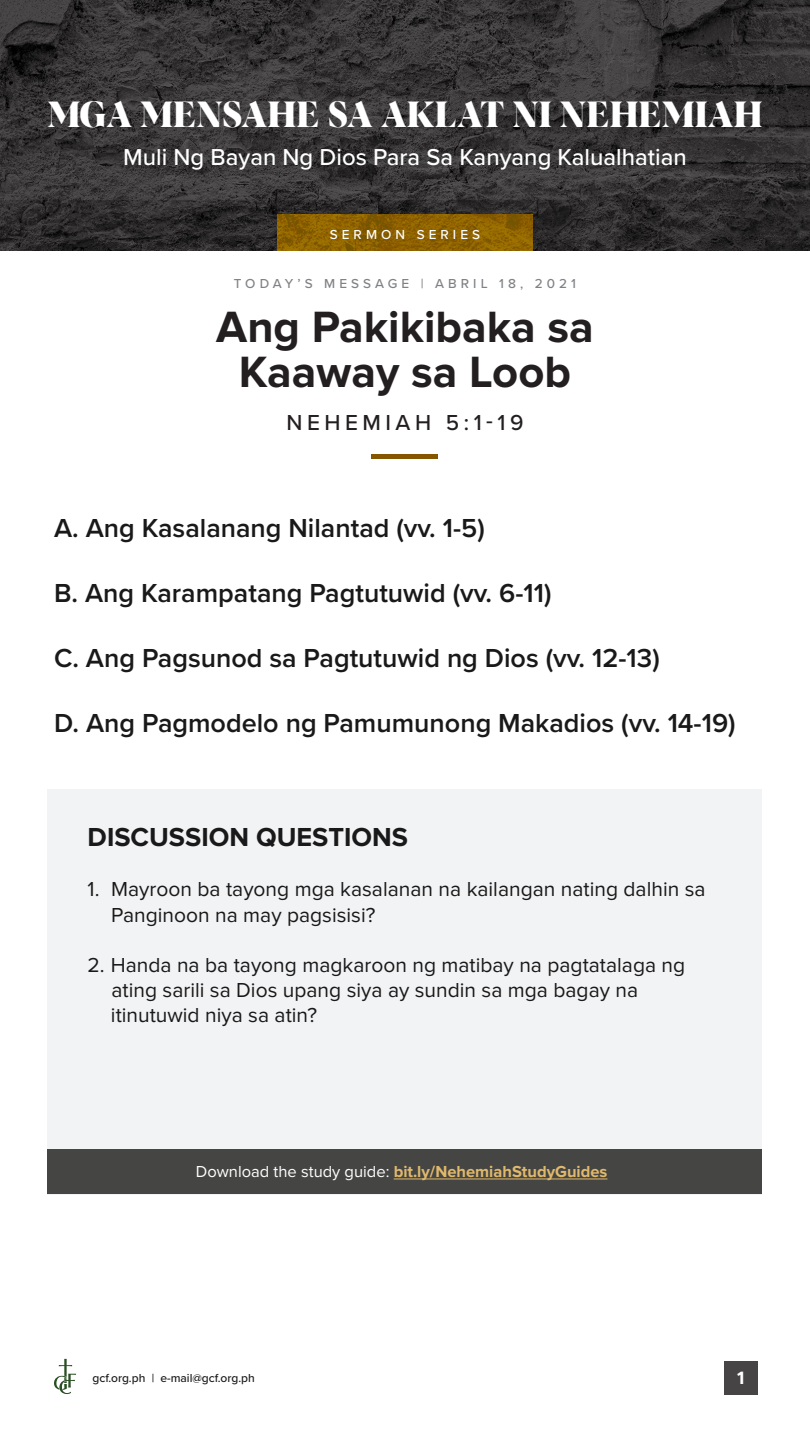
<style>
.page{position:relative;width:810px;height:1440px;background:#fff}
.page>*{position:absolute;margin:0;border:0;box-sizing:border-box;transform-origin:0 0}
.t1{font:700 45.45px "Proxima Nova";color:#231f20}
.t2{font:700 35.4px "Albra Display";color:#fff}
.t3{font:600 27px "Proxima Nova";color:#1a191a}
.t4{font:700 27px "Proxima Nova";color:#1a191a}
.t5{font:500 23.92px "Proxima Nova";color:#fff}
.t6{font:500 22.5px "Proxima Nova";letter-spacing:.2em;color:#231f20}
.t7{font:21px "Proxima Nova";color:#1a191a}
.t8{font:700 18px "Metropolis";color:#fff}
.t9{font:700 16.5px "Proxima Nova";color:#e0b96c}
.t10{font:500 13.5px "Proxima Nova";letter-spacing:.3em;color:#808285}
.t11{font:500 13.5px "Proxima Nova";letter-spacing:.3em;color:#fff}
.t12{font:500 12px "Proxima Nova";color:#1a191a}
.s1{font-weight:400;color:#fff}
</style>
<div class="page">
<img style="left:0;top:0;width:810px;height:250px">
<div style="left:372px;top:454px;width:66px;height:5px;background:#855500"></div>
<img style="left:278px;top:214px;width:254px;height:36px">
<div style="left:724px;top:1361px;width:34px;height:34px;background:#464444"></div>
<svg style="left:54px;top:1359px;width:22px;height:35px"></svg>
<div style="left:48px;top:789px;width:714px;height:405px;background:#f2f3f4"></div>
<div style="left:48px;top:1149px;width:714px;height:45px;background:#454544"></div>
<hr style="left:394px;top:1179px;width:213px;height:1px;background:#e0b96c">
<p class="t2" style="left:47px;top:88px;width:717px">MGA MENSAHE SA AKLAT NI NEHEMIAH</p>
<p class="t5" style="left:123px;top:139px;width:565px">Muli Ng Bayan Ng Dios Para Sa Kanyang Kalualhatian</p>
<p class="t11" style="left:330px;top:225px;width:152px">SERMON SERIES</p>
<p class="t10" style="left:234px;top:274px;width:344px">TODAY’S MESSAGE | ABRIL 18, 2021</p>
<p class="t1" style="left:216px;top:300px;width:379px">Ang Pakikibaka sa</p>
<p class="t1" style="left:239px;top:345px;width:334px">Kaaway sa Loob</p>
<p class="t6" style="left:286px;top:406px;width:239px">NEHEMIAH 5:1-19</p>
<p class="t3" style="left:54px;top:508px;width:432px">A. Ang Kasalanang Nilantad (vv. 1-5)</p>
<p class="t3" style="left:54px;top:573px;width:499px">B. Ang Karampatang Pagtutuwid (vv. 6-11)</p>
<p class="t3" style="left:54px;top:638px;width:607px">C. Ang Pagsunod sa Pagtutuwid ng Dios (vv. 12-13)</p>
<p class="t3" style="left:54px;top:703px;width:683px">D. Ang Pagmodelo ng Pamumunong Makadios (vv. 14-19)</p>
<p class="t4" style="left:88px;top:822px;width:322px">DISCUSSION QUESTIONS</p>
<p class="t7" style="left:88px;top:878px;width:620px">1. Mayroon ba tayong mga kasalanan na kailangan nating dalhin sa</p>
<p class="t7" style="left:111px;top:903px;width:266px">Panginoon na may pagsisisi?</p>
<p class="t7" style="left:88px;top:953px;width:599px">2. Handa na ba tayong magkaroon ng matibay na pagtatalaga ng</p>
<p class="t7" style="left:111px;top:979px;width:528px">ating sarili sa Dios upang siya ay sundin sa mga bagay na</p>
<p class="t7" style="left:111px;top:1004px;width:208px">itinutuwid niya sa atin?</p>
<p class="t9" style="left:196px;top:1162px;width:413px"><span class="s1">Download the study guide:</span> bit.ly/NehemiahStudyGuides</p>
<p class="t12" style="left:92px;top:1369px;width:164px">gcf.org.ph | e-mail@gcf.org.ph</p>
<p class="t8" style="left:737px;top:1367px;width:9px">1</p>
</div>
